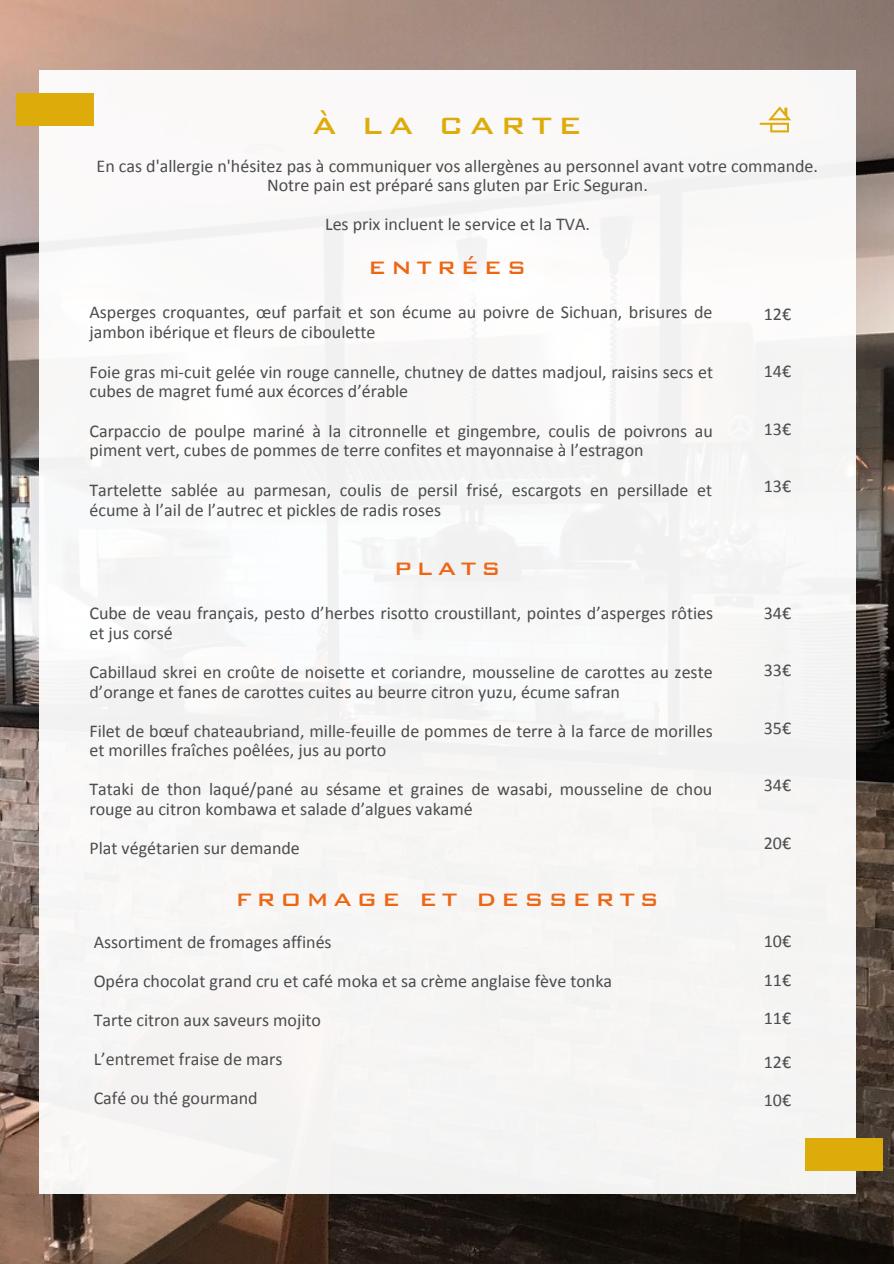
<style>
.page{position:relative;width:894px;height:1264px;background:#fff}
.page>*{position:absolute;margin:0;border:0;box-sizing:border-box;transform-origin:0 0}
.t1{font:500 31.5px "Bank Gothic BT";letter-spacing:.2em;color:#ddab0a}
.t2{font:500 24px "Bank Gothic BT";letter-spacing:.2em;color:#ec6614}
.t3{font:18px/19.6px "Calibri";color:#4b4c4d}
</style>
<div class="page">
<img style="left:0;top:0;width:893px;height:1263px">
<div style="left:39px;top:71px;width:815px;height:1122px;background:#f7f6f6"></div>
<div style="left:16px;top:93px;width:78px;height:33px;background:#ddab0a"></div>
<div style="left:804px;top:1138px;width:78px;height:32px;background:#ddab0a"></div>
<svg style="left:759px;top:106px;width:32px;height:26px"></svg>
<h1 class="t1" style="left:312px;top:109px;width:271px">À LA CARTE</h1>
<p class="t3" style="left:97px;top:158px;width:722px;line-height:19.2px;text-align:center">En cas d'allergie n'hésitez pas à communiquer vos allergènes au personnel avant votre commande.<br>Notre pain est préparé sans gluten par Eric Seguran.</p>
<p class="t3" style="left:325px;top:215px;width:266px">Les prix incluent le service et la TVA.</p>
<h2 class="t2" style="left:368px;top:255px;width:159px">ENTRÉES</h2>
<p class="t3" style="left:89px;top:304px;width:624px">Asperges croquantes, œuf parfait et son écume au poivre de Sichuan, brisures de jambon ibérique et fleurs de ciboulette</p>
<p class="t3" style="left:89px;top:363px;width:625px">Foie gras mi-cuit gelée vin rouge cannelle, chutney de dattes madjoul, raisins secs et cubes de magret fumé aux écorces d’érable</p>
<p class="t3" style="left:89px;top:422px;width:624px">Carpaccio de poulpe mariné à la citronnelle et gingembre, coulis de poivrons au piment vert, cubes de pommes de terre confites et mayonnaise à l’estragon</p>
<p class="t3" style="left:89px;top:481px;width:624px">Tartelette sablée au parmesan, coulis de persil frisé, escargots en persillade et écume à l’ail de l’autrec et pickles de radis roses</p>
<h2 class="t2" style="left:394px;top:556px;width:108px">PLATS</h2>
<p class="t3" style="left:89px;top:605px;width:625px">Cube de veau français, pesto d’herbes risotto croustillant, pointes d’asperges rôties et jus corsé</p>
<p class="t3" style="left:89px;top:664px;width:624px">Cabillaud skrei en croûte de noisette et coriandre, mousseline de carottes au zeste d’orange et fanes de carottes cuites au beurre citron yuzu, écume safran</p>
<p class="t3" style="left:89px;top:722px;width:624px">Filet de bœuf chateaubriand, mille-feuille de pommes de terre à la farce de morilles et morilles fraîches poêlées, jus au porto</p>
<p class="t3" style="left:89px;top:781px;width:624px">Tataki de thon laqué/pané au sésame et graines de wasabi, mousseline de chou rouge au citron kombawa et salade d’algues vakamé</p>
<p class="t3" style="left:89px;top:839px;width:212px">Plat végétarien sur demande</p>
<p class="t3" style="left:763px;top:306px;width:29px">12€</p>
<p class="t3" style="left:763px;top:363px;width:29px">14€</p>
<p class="t3" style="left:763px;top:420px;width:29px">13€</p>
<p class="t3" style="left:763px;top:478px;width:29px">13€</p>
<p class="t3" style="left:763px;top:604px;width:29px">34€</p>
<p class="t3" style="left:763px;top:662px;width:29px">33€</p>
<p class="t3" style="left:763px;top:719px;width:29px">35€</p>
<p class="t3" style="left:763px;top:776px;width:29px">34€</p>
<p class="t3" style="left:763px;top:834px;width:29px">20€</p>
<h2 class="t2" style="left:235px;top:886px;width:425px">FROMAGE ET DESSERTS</h2>
<p class="t3" style="left:94px;top:923px;width:520px;line-height:39.2px">Assortiment de fromages affinés<br>Opéra chocolat grand cru et café moka et sa crème anglaise fève tonka Tarte citron aux saveurs mojito<br>L’entremet fraise de mars<br>Café ou thé gourmand</p>
<p class="t3" style="left:763px;top:923px;width:29px;line-height:38.2px;text-align:justify">10€ 11€ 11€</p>
<p class="t3" style="left:763px;top:1044px;width:29px;line-height:38.2px">12€<br>10€</p>
</div>
